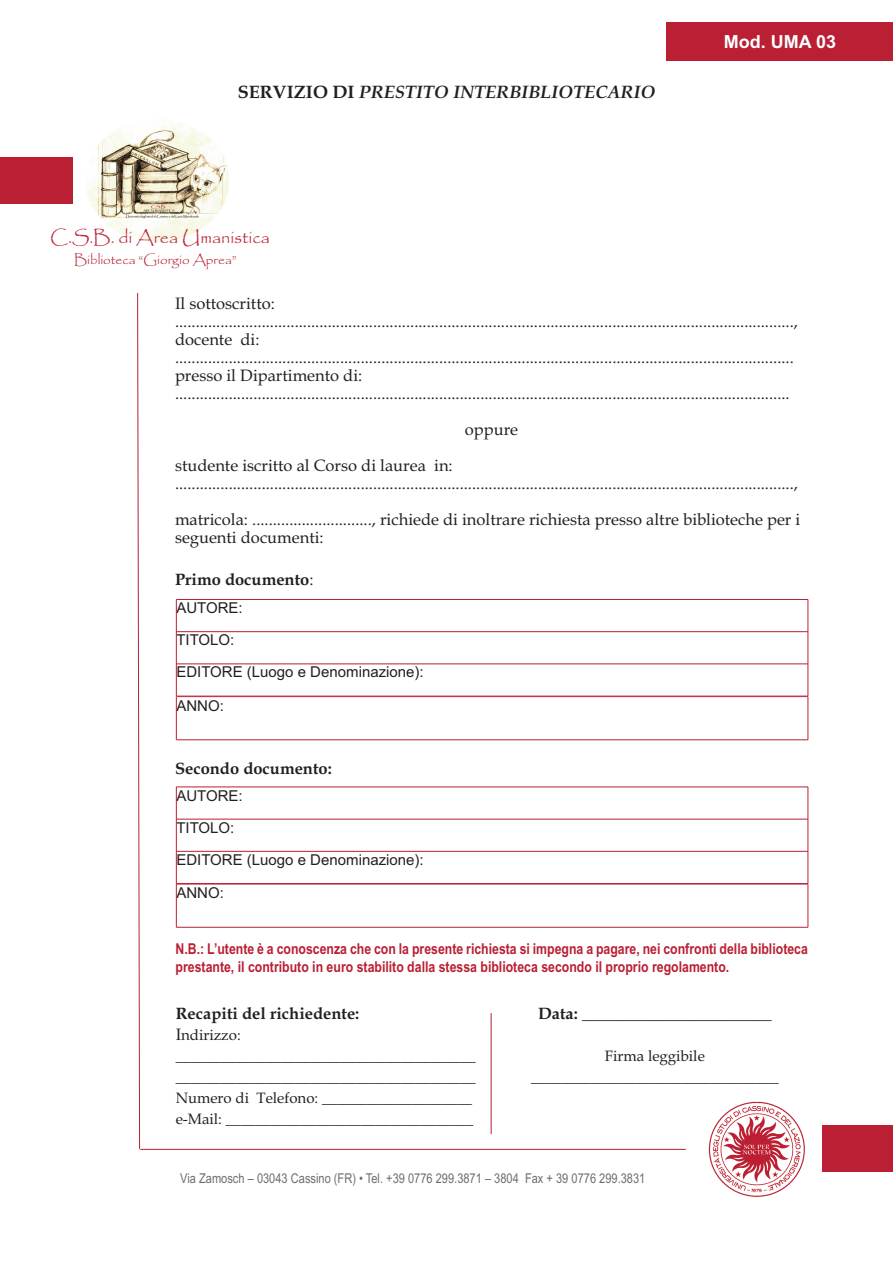
<style>
.page{position:relative;width:893px;height:1263px;background:#fff}
.page>*{position:absolute;margin:0;border:0;box-sizing:border-box;transform-origin:0 0}
.t1{font:italic 700 18px "Book Antiqua";color:#231f20}
.t2{font:18px "Papyrus";color:#ba1f33}
.t3{font:700 18px "Arial";color:#fff}
.t4{font:16.5px/18px "Book Antiqua";color:#231f20}
.t5{font:700 16.5px "Book Antiqua";color:#231f20}
.t6{font:15px/21px "Book Antiqua";color:#231f20}
.t7{font:700 15px/18px "Arial Narrow";color:#ba1f33}
.t8{font:15px/32px "Arial";color:#231f20}
.t9{font:13.5px "Arial Narrow";color:#6c6d70}
.t10{font:13.5px "Papyrus";color:#ba1f33}
.s1{font-style:normal}
.s2{font-weight:400}
.s3{font-size:16.5px}
</style>
<div class="page">
<svg style="left:137px;top:293px;width:3px;height:856px"></svg>
<img style="left:85px;top:119px;width:144px;height:123px;border-radius:50%">
<img style="left:708px;top:1101px;width:97px;height:96px">
<hr style="left:140px;top:1149px;width:546px;height:1px;background:#ba1f33">
<div style="left:822px;top:1125px;width:71px;height:47px;background:#ba1f33"></div>
<div style="left:0;top:157px;width:73px;height:46px;background:#ba1f33"></div>
<div style="left:667px;top:22px;width:226px;height:38px;background:#ba1f33"></div>
<hr style="left:176px;top:599px;width:1px;height:97px;background:#ba1f33">
<hr style="left:808px;top:599px;width:1px;height:97px;background:#ba1f33">
<hr style="left:176px;top:599px;width:632px;height:1px;background:#ba1f33">
<hr style="left:176px;top:631px;width:632px;height:1px;background:#ba1f33">
<hr style="left:176px;top:664px;width:632px;height:1px;background:#ba1f33">
<hr style="left:176px;top:697px;width:1px;height:43px;background:#ba1f33">
<hr style="left:808px;top:697px;width:1px;height:43px;background:#ba1f33">
<hr style="left:176px;top:696px;width:632px;height:1px;background:#ba1f33">
<hr style="left:176px;top:739px;width:632px;height:1px;background:#ba1f33">
<hr style="left:176px;top:787px;width:1px;height:96px;background:#ba1f33">
<hr style="left:808px;top:787px;width:1px;height:96px;background:#ba1f33">
<hr style="left:176px;top:787px;width:632px;height:1px;background:#ba1f33">
<hr style="left:176px;top:819px;width:632px;height:1px;background:#ba1f33">
<hr style="left:176px;top:851px;width:632px;height:1px;background:#ba1f33">
<hr style="left:176px;top:883px;width:632px;height:1px;background:#ba1f33">
<hr style="left:176px;top:884px;width:1px;height:43px;background:#ba1f33">
<hr style="left:808px;top:884px;width:1px;height:43px;background:#ba1f33">
<hr style="left:176px;top:884px;width:632px;height:1px;background:#ba1f33">
<hr style="left:176px;top:927px;width:632px;height:1px;background:#ba1f33">
<hr style="left:491px;top:1013px;width:1px;height:121px;background:#ba1f33">
<p class="t1" style="left:238px;top:81px;width:419px"><span class="s1">SERVIZIO DI</span> PRESTITO INTERBIBLIOTECARIO</p>
<p class="t2" style="left:50px;top:227px;width:221px">C.S.B. di Area Umanistica</p>
<p class="t10" style="left:74px;top:252px;width:164px">Biblioteca “Giorgio Aprea”</p>
<p class="t3" style="left:724px;top:32px;width:114px">Mod. UMA 03</p>
<p class="t4" style="left:175px;top:294px;width:624px">Il sottoscritto: ......................................................................................................................................................, docente di: ...................................................................................................................................................... presso il Dipartimento di: .....................................................................................................................................................</p>
<p class="t4" style="left:465px;top:420px;width:55px">oppure</p>
<p class="t4" style="left:175px;top:456px;width:624px">studente iscritto al Corso di laurea in: ......................................................................................................................................................,</p>
<p class="t4" style="left:175px;top:510px;width:627px">matricola: ............................., richiede di inoltrare richiesta presso altre biblioteche per i seguenti documenti:</p>
<p class="t5" style="left:175px;top:570px;width:140px">Primo documento<span class="s2">:</span></p>
<p class="t8" style="left:176px;top:592px;width:249px">AUTORE:<br>TITOLO:<br>EDITORE (Luogo e Denominazione):</p>
<p class="t8" style="left:176px;top:689px;width:49px">ANNO:</p>
<p class="t5" style="left:175px;top:759px;width:158px">Secondo documento:</p>
<p class="t8" style="left:176px;top:780px;width:249px">AUTORE:<br>TITOLO:<br>EDITORE (Luogo e Denominazione):</p>
<p class="t8" style="left:176px;top:877px;width:49px">ANNO:</p>
<p class="t7" style="left:176px;top:940px;width:634px">N.B.: L’utente è a conoscenza che con la presente richiesta si impegna a pagare, nei confronti della biblioteca prestante, il contributo in euro stabilito dalla stessa biblioteca secondo il proprio regolamento.</p>
<p class="t5" style="left:176px;top:1004px;width:185px">Recapiti del richiedente:</p>
<p class="t6" style="left:176px;top:1024px;width:302px"><span class="s3">I</span>ndirizzo: ________________________________________ ________________________________________ Numero di Telefono: ____________________ e-Mail: _________________________________</p>
<p class="t5" style="left:538px;top:1004px;width:235px">Data: _______________________</p>
<p class="t6" style="left:531px;top:1046px;width:249px;text-align:center">Firma leggibile _________________________________</p>
<p class="t9" style="left:180px;top:1170px;width:467px">Via Zamosch – 03043 Cassino (FR) • Tel. +39 0776 299.3871 – 3804 Fax + 39 0776 299.3831</p>
</div>
